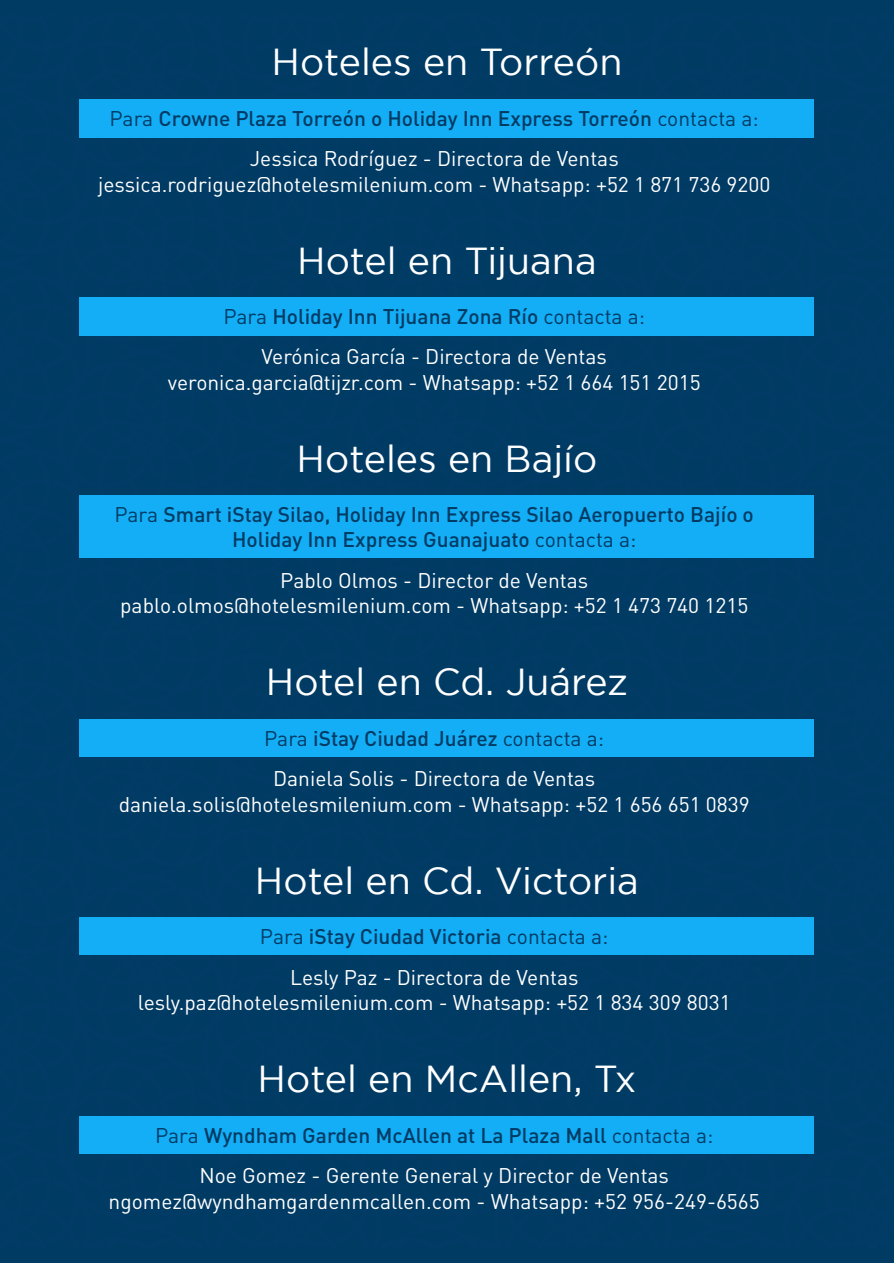
<style>
.page{position:relative;width:894px;height:1263px;background:#003b64}
.page>*{position:absolute;margin:0;border:0;box-sizing:border-box;transform-origin:0 0}
.t1{font:37.5px "Gotham";color:#fff}
.t2{font:21px/40.5px "DIN Pro";color:#fff;text-align:center}
.t3{font:500 21px/40.5px "DIN Pro";color:#003b64;text-align:center}
.s1{font-weight:400}
.s2{font-weight:400;color:#fff}
.s3{color:#003b64}
.s4{font-weight:500;color:#003b64}
</style>
<div class="page">
<div style="left:80px;top:99px;width:734px;height:39px;background:#13aef6"></div>
<div style="left:80px;top:297px;width:734px;height:39px;background:#13aef6"></div>
<div style="left:80px;top:495px;width:734px;height:63px;background:#13aef6"></div>
<div style="left:80px;top:719px;width:734px;height:38px;background:#13aef6"></div>
<div style="left:80px;top:917px;width:734px;height:38px;background:#13aef6"></div>
<div style="left:80px;top:1116px;width:734px;height:38px;background:#13aef6"></div>
<h1 class="t1" style="left:272px;top:41px;width:352px">Hoteles en Torreón</h1>
<p class="t3" style="left:110px;top:96px;width:651px"><span class="s1">Para</span> Crowne Plaza Torreón o Holiday Inn Express Torreón <span class="s1">contacta a:<br></span><span class="s2">Jessica Rodríguez - Directora de Ventas</span></p>
<p class="t2" style="left:98px;top:162px;width:674px">jessica.rodriguez@hotelesmilenium.com - Whatsapp: +52 1 871 736 9200</p>
<h1 class="t1" style="left:297px;top:240px;width:301px">Hotel en Tijuana</h1>
<p class="t2" style="left:223px;top:294px;width:423px"><span class="s3">Para</span> <span class="s4">Holiday Inn Tijuana Zona Río</span> <span class="s3">contacta a:<br></span>Verónica García - Directora de Ventas</p>
<p class="t2" style="left:168px;top:360px;width:534px">veronica.garcia@tijzr.com - Whatsapp: +52 1 664 151 2015</p>
<h1 class="t1" style="left:297px;top:438px;width:302px">Hoteles en Bajío</h1>
<p class="t3" style="left:115px;top:499px;width:641px;line-height:25.5px"><span class="s1">Para</span> Smart iStay Silao, Holiday Inn Express Silao Aeropuerto Bajío o<br>Holiday Inn Express Guanajuato <span class="s1">contacta a:</span></p>
<p class="t2" style="left:120px;top:566px;width:630px;line-height:25.5px">Pablo Olmos - Director de Ventas pablo.olmos@hotelesmilenium.com - Whatsapp: +52 1 473 740 1215</p>
<h1 class="t1" style="left:266px;top:661px;width:364px">Hotel en Cd. Juárez</h1>
<p class="t2" style="left:264px;top:716px;width:341px"><span class="s3">Para</span> <span class="s4">iStay Ciudad Juárez</span> <span class="s3">contacta a:<br></span>Daniela Solis - Directora de Ventas</p>
<p class="t2" style="left:119px;top:782px;width:633px">daniela.solis@hotelesmilenium.com - Whatsapp: +52 1 656 651 0839</p>
<h1 class="t1" style="left:255px;top:860px;width:386px">Hotel en Cd. Victoria</h1>
<p class="t2" style="left:260px;top:914px;width:350px"><span class="s3">Para</span> <span class="s4">iStay Ciudad Victoria</span> <span class="s3">contacta a:<br></span>Lesly Paz - Directora de Ventas</p>
<p class="t2" style="left:138px;top:980px;width:594px">lesly.paz@hotelesmilenium.com - Whatsapp: +52 1 834 309 8031</p>
<h1 class="t1" style="left:258px;top:1058px;width:380px">Hotel en McAllen, Tx</h1>
<p class="t2" style="left:155px;top:1113px;width:560px"><span class="s3">Para</span> <span class="s4">Wyndham Garden McAllen at La Plaza Mall</span> <span class="s3">contacta a:<br></span>Noe Gomez - Gerente General y Director de Ventas</p>
<p class="t2" style="left:109px;top:1179px;width:653px">ngomez@wyndhamgardenmcallen.com - Whatsapp: +52 956-249-6565</p>
</div>
